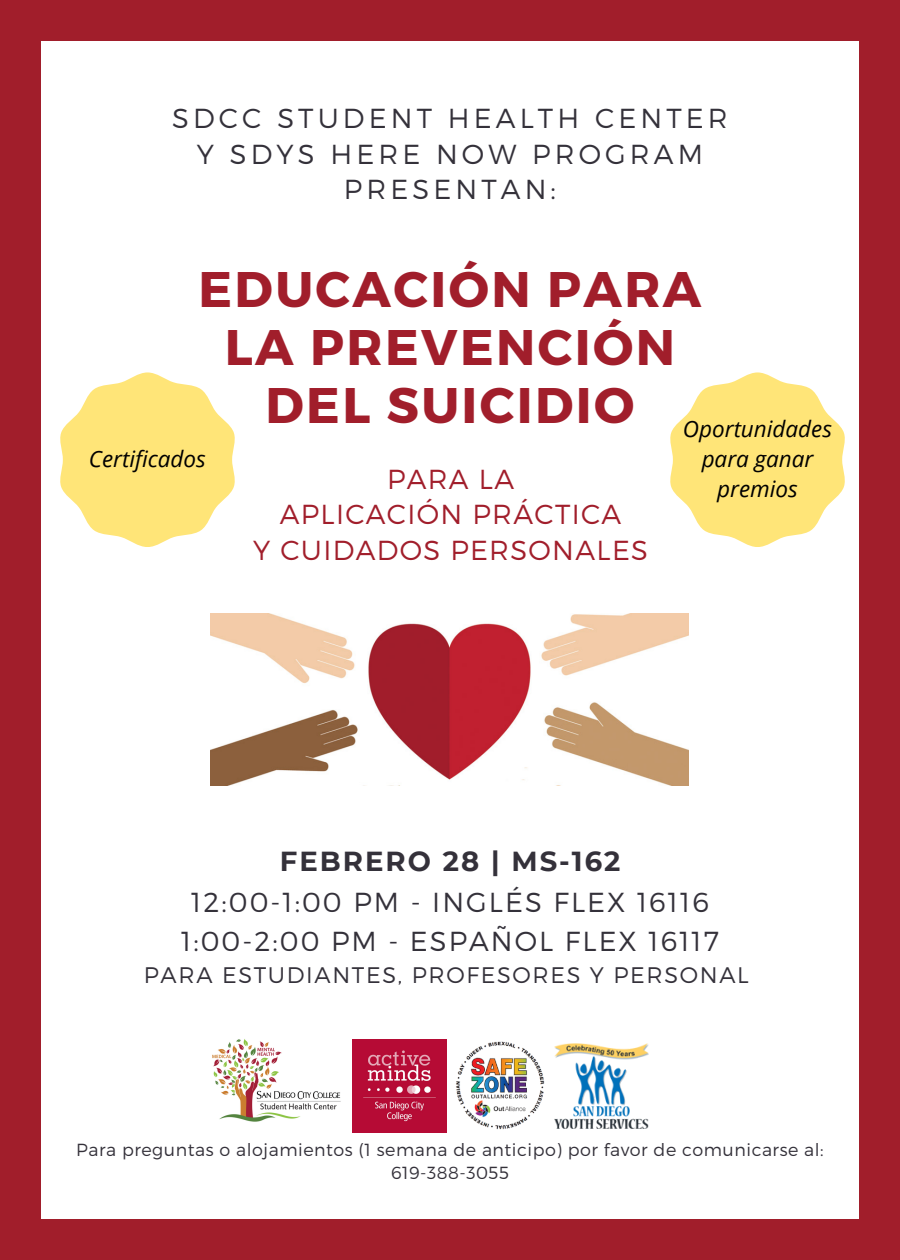
<style>
.page{position:relative;width:900px;height:1260px;background:#a11e2b}
.page>*{position:absolute;margin:0;border:0;box-sizing:border-box;transform-origin:0 0}
.t1{font:700 50px/58px "Montserrat";letter-spacing:.05em;color:#a11e2b;text-align:center}
.t2{font:300 27.5px/39.5px "Montserrat";letter-spacing:.075em;color:#34313a;text-align:center}
.t3{font:300 27.5px/35.5px "Montserrat";letter-spacing:.15em;color:#34313a;text-align:center}
.t4{font:300 27.5px/35.5px "Montserrat";letter-spacing:.05em;color:#a11e2b;text-align:center}
.t5{font:700 27.5px "Montserrat";letter-spacing:.075em;color:#34313a}
.t6{font:italic 22.5px/30px "Open Sans";color:#000;text-align:center}
.t7{font:300 22.5px "Montserrat";letter-spacing:.075em;color:#34313a}
.t8{font:300 17.5px/23.2px "Montserrat";letter-spacing:.03em;color:#34313a;text-align:center}
</style>
<div class="page">
<div style="left:41px;top:41px;width:818px;height:1178px;background:#fff"></div>
<img style="left:211px;top:613px;width:478px;height:173px">
<img style="left:456px;top:1041px;width:89px;height:89px">
<img style="left:353px;top:1039px;width:94px;height:94px">
<img style="left:212px;top:1039px;width:129px;height:83px">
<img style="left:554px;top:1043px;width:94px;height:86px">
<svg style="left:60px;top:372px;width:175px;height:175px"></svg>
<svg style="left:670px;top:372px;width:175px;height:175px"></svg>
<h2 class="t3" style="left:172px;top:99px;width:557px">SDCC STUDENT HEALTH CENTER<br>Y SDYS HERE NOW PROGRAM<br>PRESENTAN:</h2>
<h1 class="t1" style="left:199px;top:258px;width:504px">EDUCACIÓN PARA<br>LA PREVENCIÓN<br>DEL SUICIDIO</h1>
<p class="t6" style="left:683px;top:414px;width:151px">Oportunidades para ganar premios</p>
<p class="t6" style="left:89px;top:444px;width:118px">Certificados</p>
<h2 class="t4" style="left:253px;top:460px;width:396px">PARA LA<br>APLICACIÓN PRÁCTICA<br>Y CUIDADOS PERSONALES</h2>
<h2 class="t5" style="left:280px;top:844px;width:342px">FEBRERO 28 | MS-162</h2>
<h2 class="t2" style="left:181px;top:881px;width:539px">12:00-1:00 PM - INGLÉS FLEX 16116<br>1:00-2:00 PM - ESPAÑOL FLEX 16117</h2>
<p class="t7" style="left:144px;top:961px;width:606px">PARA ESTUDIANTES, PROFESORES Y PERSONAL</p>
<p class="t8" style="left:76px;top:1137px;width:749px">Para preguntas o alojamientos (1 semana de anticipo) por favor de comunicarse al:<br>619-388-3055</p>
</div>
